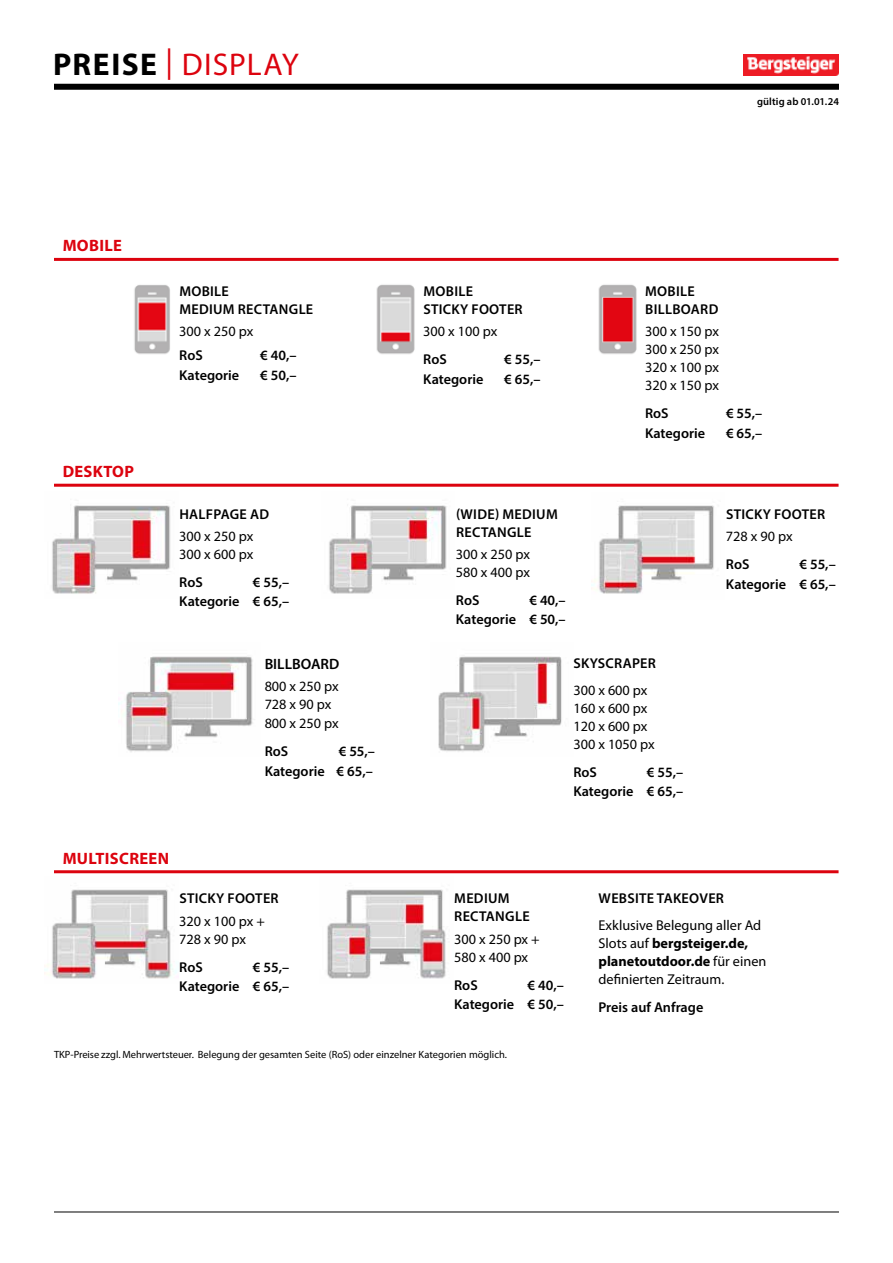
<style>
.page{position:relative;width:893px;height:1263px;background:#fff}
.page>*{position:absolute;margin:0;border:0;box-sizing:border-box;transform-origin:0 0}
.t1{font:31.5px "Myriad Pro";letter-spacing:.035em;color:#dc030e}
.t2{font:700 16.5px "Myriad Pro";letter-spacing:.02em;color:#dc030e}
.t3{font:600 15px "Myriad Pro";color:#000}
.t4{font:600 14.25px/19.5px "Myriad Pro";letter-spacing:.005em;color:#000;text-align:right}
.t5{font:14.25px/18px "Myriad Pro";color:#000}
.t6{font:10.5px "Myriad Pro";color:#000}
.t7{font:600 10.5px "Myriad Pro";letter-spacing:.015em;color:#000}
.s1{font-weight:700;color:#000}
.s2{font-weight:700}
</style>
<div class="page">
<div style="left:54px;top:84px;width:785px;height:6px;background:#000"></div>
<hr style="left:54px;top:1212px;width:785px;height:1px;background:#000">
<hr style="left:54px;top:258px;width:784px;height:3px;background:#dc030e">
<hr style="left:54px;top:484px;width:784px;height:3px;background:#dc030e">
<hr style="left:54px;top:870px;width:784px;height:3px;background:#dc030e">
<img style="left:52px;top:505px;width:119px;height:89px">
<img style="left:329px;top:505px;width:118px;height:89px">
<img style="left:591px;top:505px;width:123px;height:89px">
<img style="left:327px;top:889px;width:119px;height:90px">
<img style="left:134px;top:285px;width:36px;height:69px">
<img style="left:376px;top:284px;width:39px;height:70px">
<img style="left:598px;top:284px;width:39px;height:70px">
<img style="left:45px;top:889px;width:132px;height:90px">
<img style="left:118px;top:656px;width:135px;height:96px">
<img style="left:438px;top:656px;width:124px;height:96px">
<img style="left:744px;top:54px;width:95px;height:21px">
<h1 class="t1" style="left:53px;top:45px;width:247px"><span class="s1">PREISE</span> | DISPLAY</h1>
<p class="t7" style="left:757px;top:95px;width:83px">gültig ab 01.01.24</p>
<p class="t2" style="left:63px;top:235px;width:61px">MOBILE</p>
<p class="t2" style="left:63px;top:461px;width:73px">DESKTOP</p>
<p class="t4" style="left:179px;top:282px;width:135px;line-height:18px;text-align:left">MOBILE<br>MEDIUM RECTANGLE</p>
<p class="t5" style="left:179px;top:322px;width:76px">300 x 250 px</p>
<p class="t4" style="left:179px;top:345px;width:25px">RoS</p>
<p class="t4" style="left:260px;top:345px;width:38px">€ 40,–</p>
<p class="t4" style="left:179px;top:365px;width:62px">Kategorie</p>
<p class="t4" style="left:260px;top:365px;width:38px">€ 50,–</p>
<p class="t4" style="left:179px;top:504px;width:91px">HALFPAGE AD</p>
<p class="t5" style="left:179px;top:527px;width:76px">300 x 250 px<br>300 x 600 px</p>
<p class="t4" style="left:179px;top:572px;width:25px">RoS</p>
<p class="t4" style="left:179px;top:572px;width:111px">€ 55,–<br>Kategorie € 65,–</p>
<p class="t3" style="left:265px;top:654px;width:76px">BILLBOARD</p>
<p class="t5" style="left:265px;top:677px;width:76px">800 x 250 px<br>728 x 90 px</p>
<p class="t5" style="left:265px;top:714px;width:76px">800 x 250 px</p>
<p class="t4" style="left:265px;top:741px;width:25px">RoS</p>
<p class="t4" style="left:265px;top:741px;width:112px">€ 55,–<br>Kategorie € 65,–</p>
<p class="t4" style="left:423px;top:282px;width:101px;line-height:18px;text-align:left">MOBILE<br>STICKY FOOTER</p>
<p class="t5" style="left:423px;top:322px;width:76px">300 x 100 px</p>
<p class="t4" style="left:423px;top:349px;width:25px">RoS</p>
<p class="t4" style="left:504px;top:349px;width:38px">€ 55,–</p>
<p class="t4" style="left:423px;top:369px;width:62px">Kategorie</p>
<p class="t4" style="left:504px;top:369px;width:38px">€ 65,–</p>
<p class="t4" style="left:645px;top:282px;width:75px;line-height:18px;text-align:left">MOBILE<br>BILLBOARD</p>
<p class="t5" style="left:645px;top:322px;width:76px;text-align:justify">300 x 150 px 300 x 250 px 320 x 100 px 320 x 150 px</p>
<p class="t4" style="left:645px;top:403px;width:25px">RoS</p>
<p class="t4" style="left:726px;top:403px;width:38px">€ 55,–</p>
<p class="t4" style="left:645px;top:423px;width:62px">Kategorie</p>
<p class="t4" style="left:726px;top:423px;width:38px">€ 65,–</p>
<p class="t4" style="left:456px;top:505px;width:103px;line-height:18px;text-align:left">(WIDE) MEDIUM<br>RECTANGLE</p>
<p class="t5" style="left:456px;top:545px;width:76px">300 x 250 px<br>580 x 400 px</p>
<p class="t4" style="left:456px;top:590px;width:25px">RoS</p>
<p class="t4" style="left:456px;top:590px;width:111px">€ 40,–<br>Kategorie € 50,–</p>
<p class="t4" style="left:574px;top:653px;width:84px">SKYSCRAPER</p>
<p class="t5" style="left:573px;top:681px;width:83px">300 x 600 px<br>160 x 600 px<br>120 x 600 px<br>300 x 1050 px</p>
<p class="t4" style="left:573px;top:762px;width:25px">RoS</p>
<p class="t4" style="left:573px;top:762px;width:111px">€ 55,–<br>Kategorie € 65,–</p>
<p class="t4" style="left:726px;top:504px;width:101px">STICKY FOOTER</p>
<p class="t5" style="left:726px;top:527px;width:68px">728 x 90 px</p>
<p class="t4" style="left:726px;top:554px;width:25px">RoS</p>
<p class="t4" style="left:726px;top:554px;width:111px">€ 55,–<br>Kategorie € 65,–</p>
<p class="t2" style="left:63px;top:847px;width:108px">MULTISCREEN</p>
<p class="t4" style="left:179px;top:888px;width:101px">STICKY FOOTER</p>
<p class="t5" style="left:179px;top:911px;width:87px">320 x 100 px +<br>728 x 90 px</p>
<p class="t4" style="left:179px;top:957px;width:25px">RoS</p>
<p class="t4" style="left:179px;top:957px;width:111px">€ 55,–<br>Kategorie € 65,–</p>
<p class="t4" style="left:454px;top:889px;width:77px;line-height:18px;text-align:left">MEDIUM<br>RECTANGLE</p>
<p class="t5" style="left:454px;top:929px;width:87px">300 x 250 px +<br>580 x 400 px</p>
<p class="t4" style="left:454px;top:975px;width:25px">RoS</p>
<p class="t4" style="left:454px;top:975px;width:111px">€ 40,–<br>Kategorie € 50,–</p>
<p class="t6" style="left:54px;top:1048px;width:455px">TKP-Preise zzgl. Mehrwertsteuer. Belegung der gesamten Seite (RoS) oder einzelner Kategorien möglich.</p>
<p class="t4" style="left:599px;top:888px;width:127px">WEBSITE TAKEOVER</p>
<p class="t5" style="left:598px;top:916px;width:169px">Exklusive Belegung aller Ad<br>Slots auf <span class="s2">bergsteiger.de, planetoutdoor.de</span> für einen definierten Zeitraum.</p>
<p class="t4" style="left:598px;top:997px;width:106px">Preis auf Anfrage</p>
</div>
